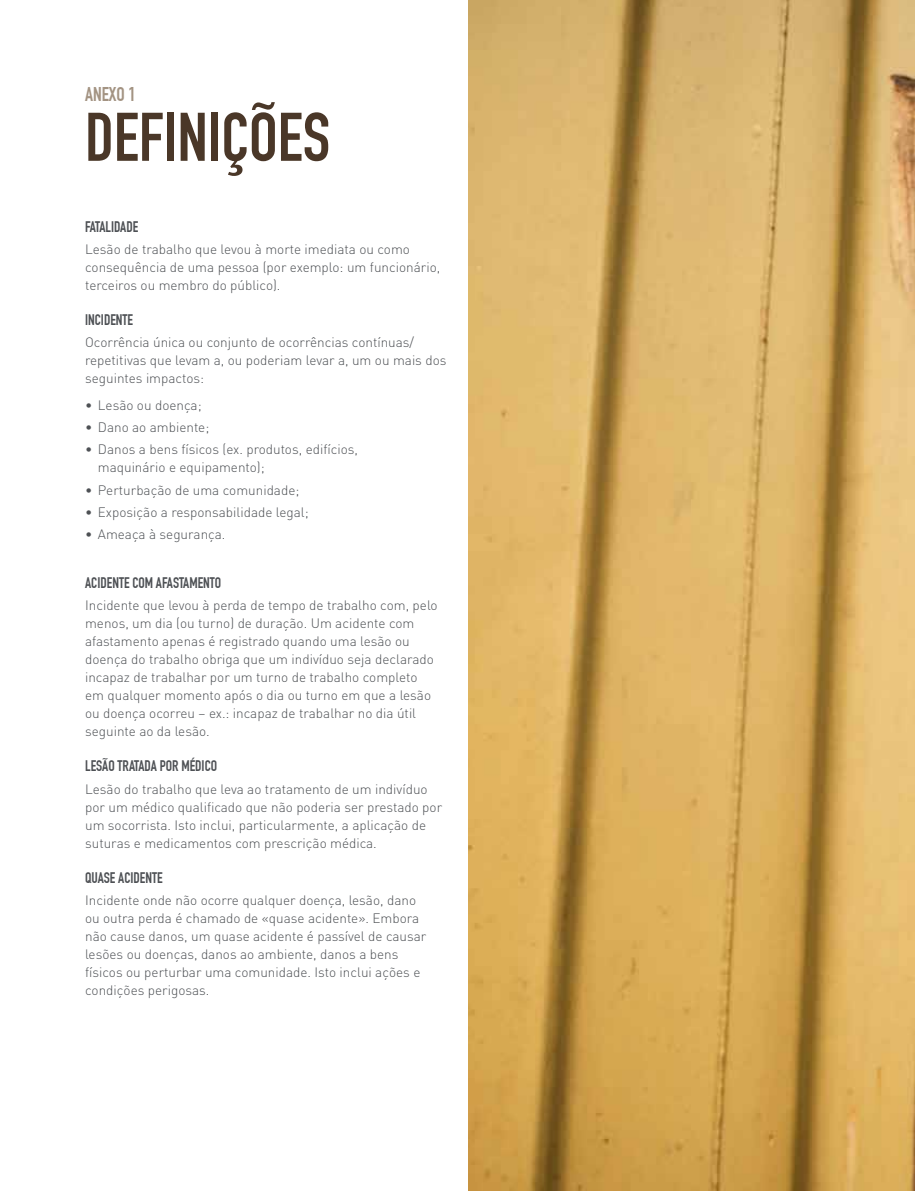
<style>
.page{position:relative;width:915px;height:1191px;background:#fff}
.page>*{position:absolute;margin:0;border:0;box-sizing:border-box;transform-origin:0 0}
.t1{font:700 67.5px "DIN Condensed";color:#4a3728}
.t2{font:700 19.5px "DIN Condensed";color:#a39382}
.t3{font:700 15px "DIN Condensed";color:#4d5054}
.t4{font:300 13.5px/18px "DIN";color:#4d5054}
</style>
<div class="page">
<img style="left:468px;top:0;width:446px;height:1191px">
<h2 class="t2" style="left:85px;top:82px;width:52px">ANEXO 1</h2>
<h1 class="t1" style="left:85px;top:98px;width:246px">DEFINIÇÕES</h1>
<p class="t3" style="left:85px;top:218px;width:55px">FATALIDADE</p>
<p class="t4" style="left:85px;top:240px;width:356px">Lesão de trabalho que levou à morte imediata ou como consequência de uma pessoa (por exemplo: um funcionário, terceiros ou membro do público).</p>
<p class="t3" style="left:85px;top:311px;width:50px">INCIDENTE</p>
<p class="t4" style="left:85px;top:333px;width:363px">Ocorrência única ou conjunto de ocorrências contínuas/ repetitivas que levam a, ou poderiam levar a, um ou mais dos seguintes impactos:</p>
<p class="t4" style="left:85px;top:396px;width:118px">• Lesão ou doença;</p>
<p class="t4" style="left:85px;top:418px;width:126px">• Dano ao ambiente;</p>
<p class="t4" style="left:98px;top:440px;width:261px;text-indent:-13px">• Danos a bens físicos (ex. produtos, edifícios, maquinário e equipamento);</p>
<p class="t4" style="left:85px;top:481px;width:216px">• Perturbação de uma comunidade;</p>
<p class="t4" style="left:85px;top:503px;width:225px">• Exposição a responsabilidade legal;</p>
<p class="t4" style="left:85px;top:525px;width:142px">• Ameaça à segurança.</p>
<p class="t3" style="left:85px;top:574px;width:137px">ACIDENTE COM AFASTAMENTO</p>
<p class="t4" style="left:85px;top:596px;width:354px">Incidente que levou à perda de tempo de trabalho com, pelo menos, um dia (ou turno) de duração. Um acidente com afastamento apenas é registrado quando uma lesão ou doença do trabalho obriga que um indivíduo seja declarado incapaz de trabalhar por um turno de trabalho completo em qualquer momento após o dia ou turno em que a lesão ou doença ocorreu – ex.: incapaz de trabalhar no dia útil seguinte ao da lesão.</p>
<p class="t3" style="left:85px;top:757px;width:133px">LESÃO TRATADA POR MÉDICO</p>
<p class="t4" style="left:85px;top:779px;width:358px">Lesão do trabalho que leva ao tratamento de um indivíduo por um médico qualificado que não poderia ser prestado por um socorrista. Isto inclui, particularmente, a aplicação de suturas e medicamentos com prescrição médica.</p>
<p class="t3" style="left:85px;top:868px;width:79px">QUASE ACIDENTE</p>
<p class="t4" style="left:85px;top:891px;width:343px">Incidente onde não ocorre qualquer doença, lesão, dano ou outra perda é chamado de «quase acidente». Embora não cause danos, um quase acidente é passível de causar lesões ou doenças, danos ao ambiente, danos a bens físicos ou perturbar uma comunidade. Isto inclui ações e condições perigosas.</p>
</div>
